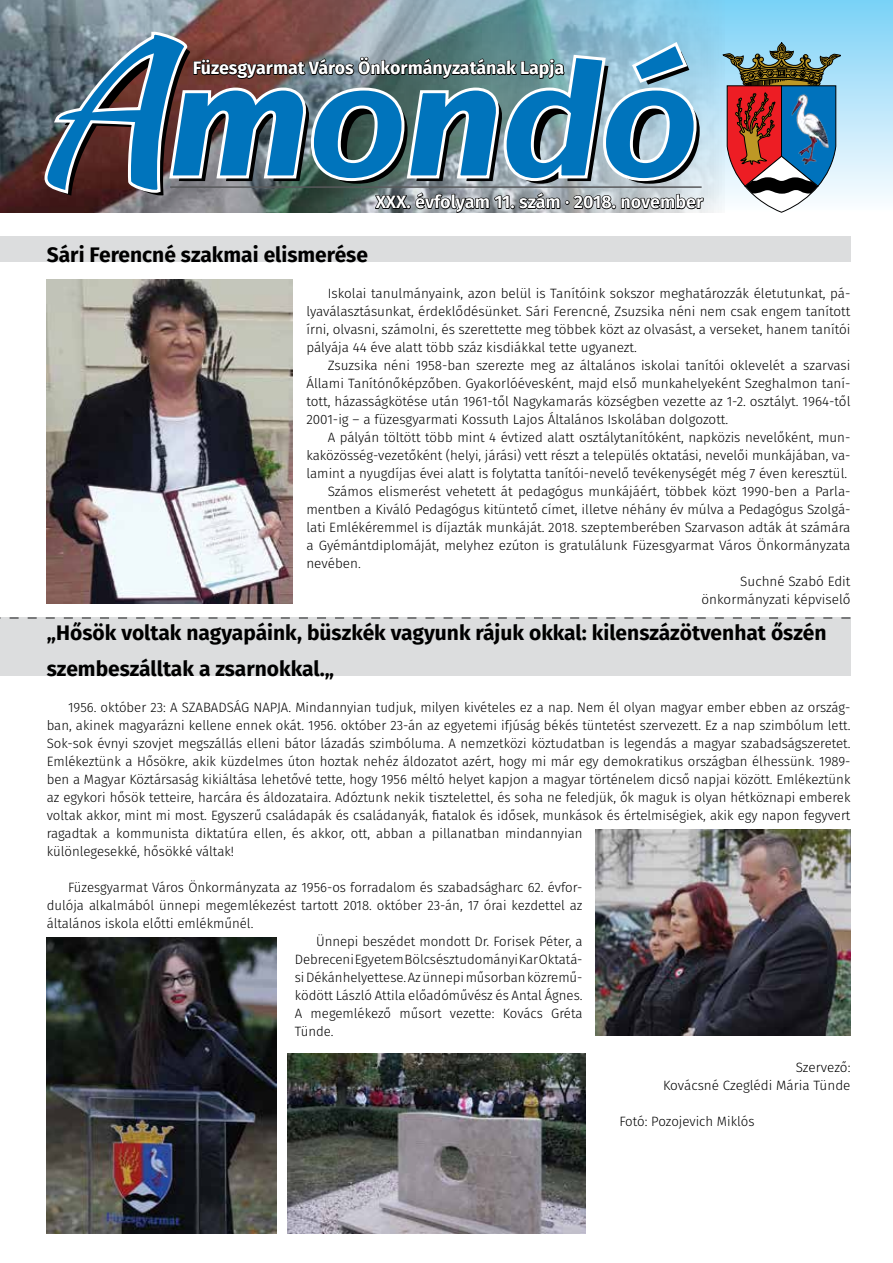
<style>
.page{position:relative;width:893px;height:1263px;background:#fff}
.page>*{position:absolute;margin:0;border:0;box-sizing:border-box;transform-origin:0 0}
.t1{font:700 21px/36px "Fira Sans";color:#000}
.t2{font:700 18px "Fira Sans";color:#fff}
.t3{font:600 18px "Fira Sans";color:#fff}
.t4{font:300 13.5px/18px "Fira Sans";color:#000;text-align:justify}
</style>
<div class="page">
<div style="left:0;top:0;width:893px;height:213px;background:linear-gradient(to bottom,#7bd1f7,#fefdff)"></div>
<img style="left:0;top:0;width:725px;height:213px">
<svg style="left:43px;top:0;width:652px;height:196px;background:#687d8e"></svg>
<img style="left:192px;top:29px;width:649px;height:184px">
<hr style="left:170px;top:186px;width:532px;height:2px;background:#58595b">
<div style="left:0;top:236px;width:850px;height:26px;background:#dcddde"></div>
<img style="left:47px;top:280px;width:246px;height:324px">
<div style="left:0;top:617px;width:850px;height:59px;background:#dcddde"></div>
<svg style="left:0;top:617px;width:850px;height:2px"></svg>
<img style="left:595px;top:830px;width:255px;height:206px">
<img style="left:47px;top:938px;width:229px;height:295px">
<img style="left:288px;top:1054px;width:297px;height:179px">
<h2 class="t2" style="left:193px;top:53px;width:373px">Füzesgyarmat Város Önkormányzatának Lapja</h2>
<h2 class="t3" style="left:376px;top:187px;width:329px">XXX. évfolyam 11. szám · 2018. november</h2>
<h1 class="t1" style="left:47px;top:235px;width:323px">Sári Ferencné szakmai elismerése</h1>
<p class="t4" style="left:306px;top:284px;width:546px;text-indent:21px">Iskolai tanulmányaink, azon belül is Tanítóink sokszor meghatározzák életutunkat, pá&shy;lyaválasztásunkat, érdeklődésünket. Sári Ferencné, Zsuzsika néni nem csak engem tanított írni, olvasni, számolni, és szerettette meg többek közt az olvasást, a verseket, hanem tanítói pályája 44 éve alatt több száz kisdiákkal tette ugyanezt.</p>
<p class="t4" style="left:306px;top:356px;width:546px;text-indent:21px">Zsuzsika néni 1958-ban szerezte meg az általános iskolai tanítói oklevelét a szarvasi Állami Tanítónőképzőben. Gyakorlóévesként, majd első munkahelyeként Szeghalmon taní&shy;tott, házasságkötése után 1961-től Nagykamarás községben vezette az 1-2. osztályt. 1964-től 2001-ig – a füzesgyarmati Kossuth Lajos Általános Iskolában dolgozott.</p>
<p class="t4" style="left:328px;top:428px;width:524px">A pályán töltött több mint 4 évtized alatt osztálytanítóként, napközis nevelőként, mun-</p>
<p class="t4" style="left:306px;top:446px;width:546px">kaközösség-vezetőként (helyi, járási) vett részt a település oktatási, nevelői munkájában, va-</p>
<p class="t4" style="left:306px;top:464px;width:542px">lamint a nyugdíjas évei alatt is folytatta tanítói-nevelő tevékenységét még 7 éven keresztül.</p>
<p class="t4" style="left:328px;top:482px;width:524px">Számos elismerést vehetett át pedagógus munkájáért, többek közt 1990-ben a Parla-</p>
<p class="t4" style="left:306px;top:500px;width:546px">mentben a Kiváló Pedagógus kitüntető címet, illetve néhány év múlva a Pedagógus Szolgá-</p>
<p class="t4" style="left:306px;top:518px;width:546px">lati Emlékéremmel is díjazták munkáját. 2018. szeptemberében Szarvason adták át számára</p>
<p class="t4" style="left:306px;top:536px;width:546px">a Gyémántdiplomáját, melyhez ezúton is gratulálunk Füzesgyarmat Város Önkormányzata</p>
<p class="t4" style="left:306px;top:554px;width:56px">nevében.</p>
<p class="t4" style="left:740px;top:572px;width:112px">Suchné Szabó Edit</p>
<p class="t4" style="left:701px;top:590px;width:150px">önkormányzati képviselő</p>
<h1 class="t1" style="left:47px;top:613px;width:781px">„Hősök voltak nagyapáink, büszkék vagyunk rájuk okkal: kilenszázötvenhat őszén szembeszálltak a zsarnokkal.„</h1>
<p class="t4" style="left:47px;top:698px;width:805px;text-align:left;text-indent:21px">1956. október 23: A SZABADSÁG NAPJA. Mindannyian tudjuk, milyen kivételes ez a nap. Nem él olyan magyar ember ebben az ország&shy;ban, akinek magyarázni kellene ennek okát. 1956. október 23-án az egyetemi ifjúság békés tüntetést szervezett. Ez a nap szimbólum lett.<br>Sok-sok évnyi szovjet megszállás elleni bátor lázadás szimbóluma. A nemzetközi köztudatban is legendás a magyar szabadságszeretet.<br>Emlékeztünk a Hősökre, akik küzdelmes úton hoztak nehéz áldozatot azért, hogy mi már egy demokratikus országban élhessünk. 1989- ben a Magyar Köztársaság kikiáltása lehetővé tette, hogy 1956 méltó helyet kapjon a magyar történelem dicső napjai között. Emlékeztünk az egykori hősök tetteire, harcára és áldozataira. Adóztunk nekik tisztelettel, és soha ne feledjük, ők maguk is olyan hétköznapi emberek voltak akkor, mint mi most. Egyszerű családapák és családanyák, fiatalok és idősek, munkások és értelmiségiek, akik egy napon fegyvert ragadtak a kommunista diktatúra ellen, és akkor, ott, abban a pillanatban mindannyian<br>különlegesekké, hősökké váltak!</p>
<p class="t4" style="left:68px;top:878px;width:516px">Füzesgyarmat Város Önkormányzata az 1956-os forradalom és szabadságharc 62. évfor-</p>
<p class="t4" style="left:47px;top:896px;width:537px">dulója alkalmából ünnepi megemlékezést tartott 2018. október 23-án, 17 órai kezdettel az</p>
<p class="t4" style="left:47px;top:914px;width:208px">általános iskola előtti emlékműnél.</p>
<p class="t4" style="left:316px;top:932px;width:268px">Ünnepi beszédet mondott Dr. Forisek Péter, a</p>
<p class="t4" style="left:295px;top:950px;width:289px">Debreceni Egyetem Bölcsésztudományi Kar Oktatá-</p>
<p class="t4" style="left:295px;top:968px;width:289px">si Dékánhelyettese. Az ünnepi műsorban közremű-</p>
<p class="t4" style="left:295px;top:986px;width:289px">ködött László Attila előadóművész és Antal Ágnes.</p>
<p class="t4" style="left:295px;top:1004px;width:289px">A megemlékező műsort vezette: Kovács Gréta</p>
<p class="t4" style="left:295px;top:1022px;width:40px">Tünde.</p>
<p class="t4" style="left:663px;top:1058px;width:189px;text-align:right">Szervező:<br>Kovácsné Czeglédi Mária Tünde</p>
<p class="t4" style="left:619px;top:1112px;width:137px">Fotó: Pozojevich Miklós</p>
</div>
